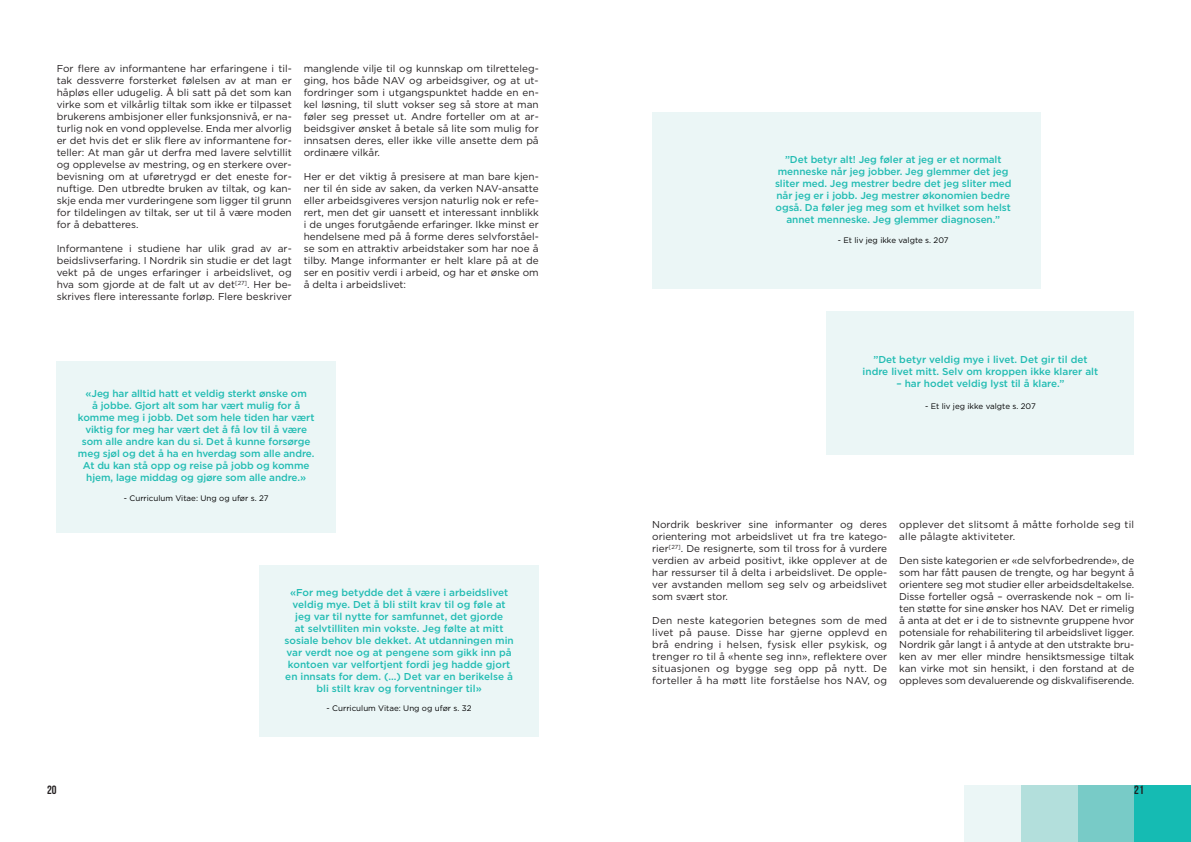
<style>
.page{position:relative;width:1191px;height:842px;background:#fff}
.page>*{position:absolute;margin:0;border:0;box-sizing:border-box;transform-origin:0 0}
.t1{font:12px "Bebas Neue";color:#231f20}
.t2{font:10px/12px "Gotham HTF";color:#231f20;text-align:justify}
.t3{font:500 10px/12px "Gotham HTF";letter-spacing:-.005em;color:#22bcb3;text-align:center}
.t4{font:8px "Gotham HTF";color:#000001}
</style>
<div class="page">
<div style="left:1134px;top:785px;width:57px;height:57px;background:#15bbb3"></div>
<div style="left:1077px;top:785px;width:57px;height:57px;background:#78cbc7"></div>
<div style="left:1020px;top:785px;width:57px;height:57px;background:#b3dfdc"></div>
<div style="left:964px;top:785px;width:56px;height:57px;background:#ebf6f6"></div>
<div style="left:652px;top:112px;width:388px;height:177px;background:#ebf6f6"></div>
<div style="left:826px;top:311px;width:308px;height:143px;background:#ebf6f6"></div>
<div style="left:57px;top:361px;width:279px;height:171px;background:#ebf6f6"></div>
<div style="left:259px;top:566px;width:280px;height:171px;background:#ebf6f6"></div>
<p class="t2" style="left:57px;top:62px;width:236px">For flere av informantene har erfaringene i til&shy;tak dessverre forsterket følelsen av at man er håpløs eller udugelig. Å bli satt på det som kan virke som et vilkårlig tiltak som ikke er tilpasset brukerens ambisjoner eller funksjonsnivå, er na&shy;turlig nok en vond opplevelse. Enda mer alvorlig er det hvis det er slik flere av informantene for&shy;teller: At man går ut derfra med lavere selvtillit og opplevelse av mestring, og en sterkere over&shy;bevisning om at uføretrygd er det eneste for&shy;nuftige. Den utbredte bruken av tiltak, og kan&shy;skje enda mer vurderingene som ligger til grunn for tildelingen av tiltak, ser ut til å være moden for å debatteres.</p>
<p class="t2" style="left:57px;top:242px;width:236px">Informantene i studiene har ulik grad av ar&shy;beidslivserfaring. I Nordrik sin studie er det lagt vekt på de unges erfaringer i arbeidslivet, og hva som gjorde at de falt ut av det<sup>[27]</sup>. Her be&shy;skrives flere interessante forløp. Flere beskriver</p>
<p class="t2" style="left:304px;top:62px;width:236px">manglende vilje til og kunnskap om tilretteleg&shy;ging, hos både NAV og arbeidsgiver, og at ut&shy;fordringer som i utgangspunktet hadde en en&shy;kel løsning, til slutt vokser seg så store at man føler seg presset ut. Andre forteller om at ar&shy;beidsgiver ønsket å betale så lite som mulig for innsatsen deres, eller ikke ville ansette dem på ordinære vilkår.</p>
<p class="t2" style="left:304px;top:170px;width:236px">Her er det viktig å presisere at man bare kjen&shy;ner til én side av saken, da verken NAV-ansatte eller arbeidsgiveres versjon naturlig nok er refe&shy;rert, men det gir uansett et interessant innblikk i de unges forutgående erfaringer. Ikke minst er hendelsene med på å forme deres selvforståel&shy;se som en attraktiv arbeidstaker som har noe å tilby. Mange informanter er helt klare på at de ser en positiv verdi i arbeid, og har et ønske om å delta i arbeidslivet:</p>
<p class="t3" style="left:78px;top:388px;width:238px">«Jeg har alltid hatt et veldig sterkt ønske om<br>å jobbe. Gjort alt som har vært mulig for å komme meg i jobb. Det som hele tiden har vært viktig for meg har vært det å få lov til å være som alle andre kan du si. Det å kunne forsørge meg sjøl og det å ha en hverdag som alle andre.<br>At du kan stå opp og reise på jobb og komme hjem, lage middag og gjøre som alle andre.»</p>
<p class="t4" style="left:124px;top:493px;width:146px">- Curriculum Vitae: Ung og ufør s. 27</p>
<p class="t3" style="left:284px;top:586px;width:231px">«For meg betydde det å være i arbeidslivet veldig mye. Det å bli stilt krav til og føle at jeg var til nytte for samfunnet, det gjorde<br>at selvtilliten min vokste. Jeg følte at mitt sosiale behov ble dekket. At utdanningen min var verdt noe og at pengene som gikk inn på kontoen var velfortjent fordi jeg hadde gjort en innsats for dem. (...) Det var en berikelse å bli stilt krav og forventninger til»</p>
<p class="t4" style="left:327px;top:704px;width:146px">- Curriculum Vitae: Ung og ufør s. 32</p>
<p class="t3" style="left:775px;top:154px;width:238px">”Det betyr alt! Jeg føler at jeg er et normalt menneske når jeg jobber. Jeg glemmer det jeg sliter med. Jeg mestrer bedre det jeg sliter med når jeg er i jobb. Jeg mestrer økonomien bedre også. Da føler jeg meg som et hvilket som helst annet menneske. Jeg glemmer diagnosen.”</p>
<p class="t4" style="left:837px;top:235px;width:112px">- Et liv jeg ikke valgte s. 207</p>
<p class="t3" style="left:862px;top:353px;width:237px">”Det betyr veldig mye i livet. Det gir til det indre livet mitt. Selv om kroppen ikke klarer alt</p>
<p class="t3" style="left:896px;top:377px;width:169px">– har hodet veldig lyst til å klare.”</p>
<p class="t4" style="left:925px;top:401px;width:112px">- Et liv jeg ikke valgte s. 207</p>
<p class="t2" style="left:652px;top:518px;width:236px">Nordrik beskriver sine informanter og deres orientering mot arbeidslivet ut fra tre katego&shy;rier<sup>[27]</sup>. De resignerte, som til tross for å vurdere verdien av arbeid positivt, ikke opplever at de har ressurser til å delta i arbeidslivet. De opple&shy;ver avstanden mellom seg selv og arbeidslivet som svært stor.</p>
<p class="t2" style="left:652px;top:614px;width:236px">Den neste kategorien betegnes som de med livet på pause. Disse har gjerne opplevd en brå endring i helsen, fysisk eller psykisk, og trenger ro til å «hente seg inn», reflektere over situasjonen og bygge seg opp på nytt. De forteller å ha møtt lite forståelse hos NAV, og</p>
<p class="t2" style="left:899px;top:518px;width:236px">opplever det slitsomt å måtte forholde seg til alle pålagte aktiviteter.</p>
<p class="t2" style="left:899px;top:554px;width:236px">Den siste kategorien er «de selvforbedrende», de som har fått pausen de trengte, og har begynt å orientere seg mot studier eller arbeidsdeltakelse.<br>Disse forteller også – overraskende nok – om li&shy;ten støtte for sine ønsker hos NAV. Det er rimelig å anta at det er i de to sistnevnte gruppene hvor potensiale for rehabilitering til arbeidslivet ligger.<br>Nordrik går langt i å antyde at den utstrakte bru&shy;ken av mer eller mindre hensiktsmessige tiltak kan virke mot sin hensikt, i den forstand at de oppleves som devaluerende og diskvalifiserende.</p>
<p class="t1" style="left:47px;top:783px;width:11px">20</p>
<p class="t1" style="left:1134px;top:783px;width:11px">21</p>
</div>
